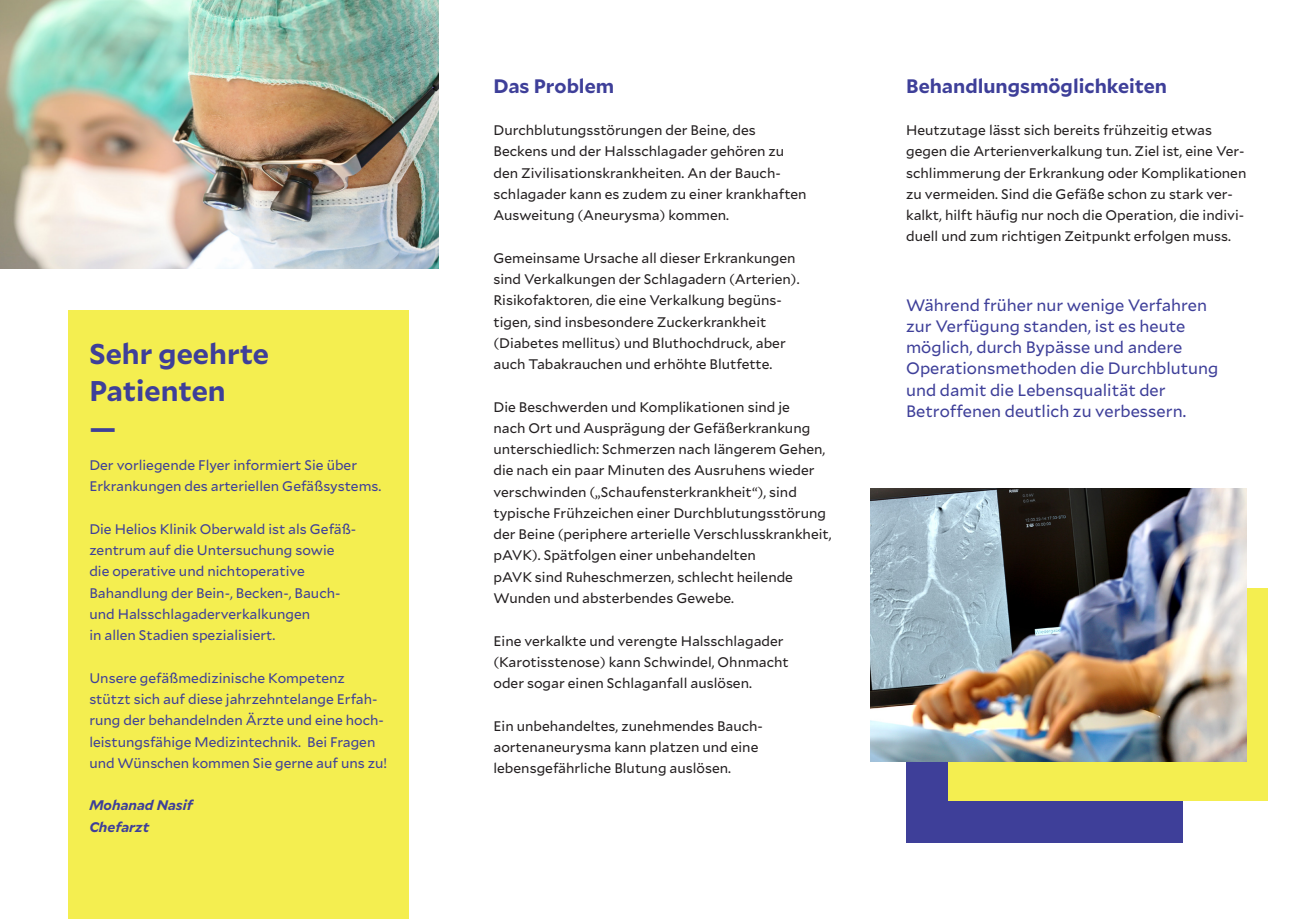
<style>
.page{position:relative;width:1289px;height:919px;background:#fff}
.page>*{position:absolute;margin:0;border:0;box-sizing:border-box;transform-origin:0 0}
.t1{font:700 28.5px/37.2px "Mallory";color:#3e3f99}
.t2{font:700 19.5px "Mallory";color:#3e3f99}
.t3{font:16.5px/21.3px "Mallory";color:#3e3f99}
.t4{font:13.8px/21.3px "Mallory";color:#231f20}
.t5{font:13.8px/21.3px "Mallory";color:#3e3f99}
.t6{font:italic 700 13.8px/21.3px "Mallory";color:#3e3f99}
</style>
<div class="page">
<div style="left:906px;top:651px;width:276px;height:191px;background:#3e3f99"></div>
<div style="left:948px;top:588px;width:319px;height:212px;background:#f4ee50"></div>
<div style="left:68px;top:310px;width:340px;height:608px;background:#f4ee50"></div>
<img style="left:870px;top:488px;width:376px;height:273px">
<img style="left:0;top:0;width:438px;height:268px">
<h1 class="t1" style="left:89px;top:333px;width:181px">Sehr geehrte<br>Patienten<br>—</h1>
<p class="t5" style="left:89px;top:454px;width:293px">Der vorliegende Flyer informiert Sie über<br>Erkrankungen des arteriellen Gefäßsystems.</p>
<p class="t5" style="left:89px;top:517px;width:268px">Die Helios Klinik Oberwald ist als Gefäß&shy;zentrum auf die Untersuchung sowie die operative und nichtoperative Bahandlung der Bein-, Becken-, Bauch&shy;und Halsschlagaderverkalkungen<br>in allen Stadien spezialisiert.</p>
<p class="t5" style="left:89px;top:666px;width:299px">Unsere gefäßmedizinische Kompetenz stützt sich auf diese jahrzehntelange Erfah&shy;rung der behandelnden Ärzte und eine hoch&shy;leistungsfähige Medizintechnik. Bei Fragen und Wünschen kommen Sie gerne auf uns zu!</p>
<p class="t6" style="left:89px;top:794px;width:105px">Mohanad Nasif<br>Chefarzt</p>
<h2 class="t2" style="left:493px;top:71px;width:122px">Das Problem</h2>
<p class="t4" style="left:493px;top:119px;width:314px">Durchblutungsstörungen der Beine, des Beckens und der Halsschlagader gehören zu den Zivilisationskrankheiten. An der Bauch&shy;schlagader kann es zudem zu einer krankhaften Ausweitung (Aneurysma) kommen.</p>
<p class="t4" style="left:493px;top:246px;width:307px">Gemeinsame Ursache all dieser Erkrankungen sind Verkalkungen der Schlagadern (Arterien).<br>Risikofaktoren, die eine Verkalkung begüns&shy;tigen, sind insbesondere Zuckerkrankheit (Diabetes mellitus) und Bluthochdruck, aber auch Tabakrauchen und erhöhte Blutfette.</p>
<p class="t4" style="left:493px;top:395px;width:339px">Die Beschwerden und Komplikationen sind je<br>nach Ort und Ausprägung der Gefäßerkrankung unterschiedlich: Schmerzen nach längerem Gehen, die nach ein paar Minuten des Ausruhens wieder verschwinden („Schaufensterkrankheit“), sind typische Frühzeichen einer Durchblutungsstörung der Beine (periphere arterielle Verschlusskrankheit, pAVK). Spätfolgen einer unbehandelten<br>pAVK sind Ruheschmerzen, schlecht heilende Wunden und absterbendes Gewebe.</p>
<p class="t4" style="left:493px;top:629px;width:297px">Eine verkalkte und verengte Halsschlagader (Karotisstenose) kann Schwindel, Ohnmacht oder sogar einen Schlaganfall auslösen.</p>
<p class="t4" style="left:493px;top:714px;width:271px">Ein unbehandeltes, zunehmendes Bauch&shy;aortenaneurysma kann platzen und eine lebensgefährliche Blutung auslösen.</p>
<h2 class="t2" style="left:906px;top:71px;width:262px">Behandlungsmöglichkeiten</h2>
<p class="t4" style="left:906px;top:119px;width:342px">Heutzutage lässt sich bereits frühzeitig etwas gegen die Arterienverkalkung tun. Ziel ist, eine Ver&shy;schlimmerung der Erkrankung oder Komplikationen zu vermeiden. Sind die Gefäße schon zu stark ver&shy;kalkt, hilft häufig nur noch die Operation, die indivi&shy;duell und zum richtigen Zeitpunkt erfolgen muss.</p>
<p class="t3" style="left:906px;top:293px;width:314px">Während früher nur wenige Verfahren zur Verfügung standen, ist es heute möglich, durch Bypässe und andere Operationsmethoden die Durchblutung und damit die Lebensqualität der Betroffenen deutlich zu verbessern.</p>
</div>
